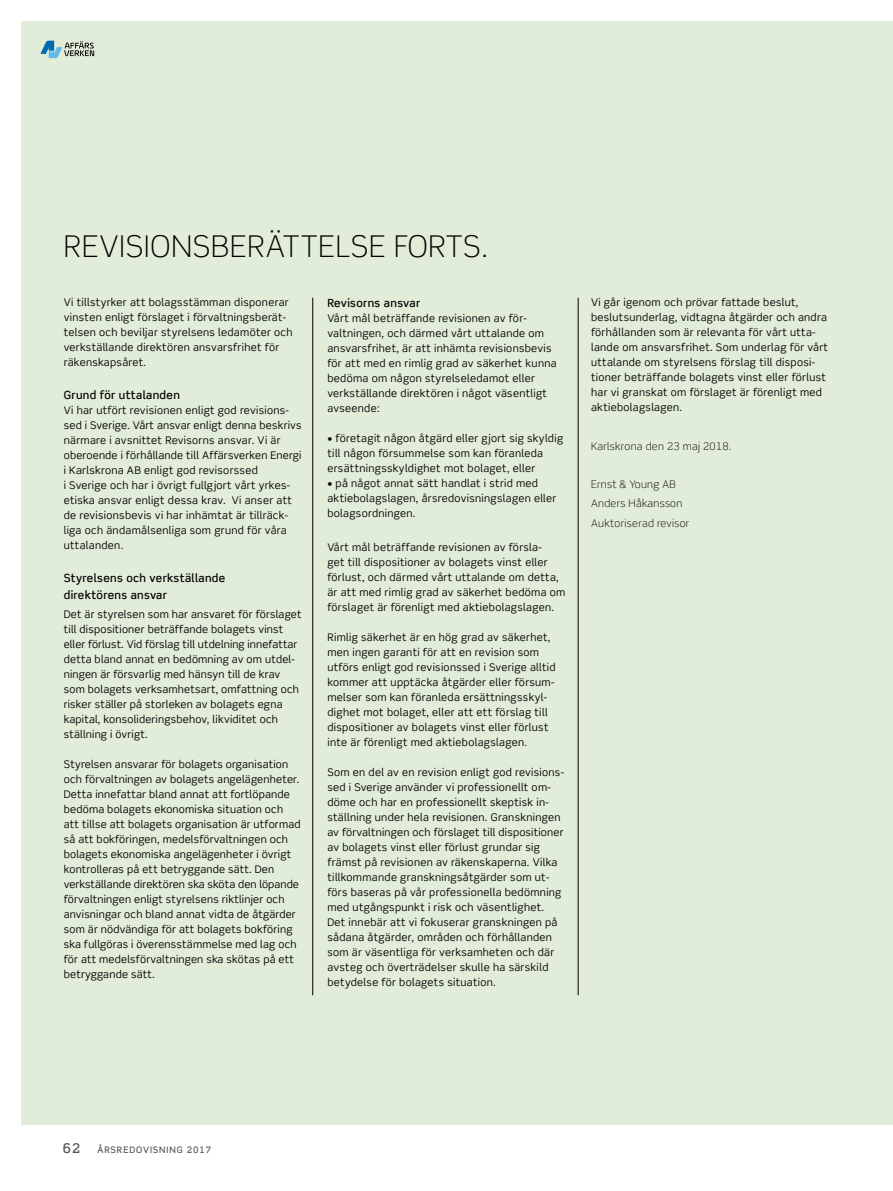
<style>
.page{position:relative;width:893px;height:1191px;background:#fff}
.page>*{position:absolute;margin:0;border:0;box-sizing:border-box;transform-origin:0 0}
.t1{font:300 30px "Scene Std";letter-spacing:.03em;color:#000}
.t2{font:500 11.25px/16.5px "Scene Std";letter-spacing:.03em;color:#000}
.t3{font:10.5px/15px "Scene Std";letter-spacing:.03em;color:#000}
.t4{font:300 10.5px/19.2px "Scene Std";letter-spacing:.03em;color:#000}
.t5{font:500 9px "Scene Std";letter-spacing:.1em;color:#575756}
.s1{font-size:13.5px}
</style>
<div class="page">
<div style="left:21px;top:21px;width:872px;height:1104px;background:#e2edd9"></div>
<svg style="left:40px;top:41px;width:54px;height:17px"></svg>
<hr style="left:312px;top:298px;width:1px;height:697px;background:#000">
<hr style="left:578px;top:298px;width:1px;height:697px;background:#000">
<h1 class="t1" style="left:64px;top:228px;width:426px">REVISIONSBERÄTTELSE FORTS.</h1>
<p class="t3" style="left:64px;top:294px;width:230px">Vi tillstyrker att bolagsstämman disponerar vinsten enligt förslaget i förvaltningsberät&shy;telsen och beviljar styrelsens ledamöter och verkställande direktören ansvarsfrihet för räkenskapsåret.</p>
<p class="t2" style="left:64px;top:386px;width:118px">Grund för uttalanden</p>
<p class="t3" style="left:64px;top:402px;width:239px">Vi har utfört revisionen enligt god revisions&shy;sed i Sverige. Vårt ansvar enligt denna beskrivs närmare i avsnittet Revisorns ansvar. Vi är oberoende i förhållande till Affärsverken Energi i Karlskrona AB enligt god revisorssed<br>i Sverige och har i övrigt fullgjort vårt yrkes&shy;etiska ansvar enligt dessa krav. Vi anser att de revisionsbevis vi har inhämtat är tillräck&shy;liga och ändamålsenliga som grund för våra uttalanden.</p>
<p class="t2" style="left:64px;top:569px;width:163px">Styrelsens och verkställande direktörens ansvar</p>
<p class="t3" style="left:64px;top:606px;width:239px">Det är styrelsen som har ansvaret för förslaget till dispositioner beträffande bolagets vinst eller förlust. Vid förslag till utdelning innefattar detta bland annat en bedömning av om utdel&shy;ningen är försvarlig med hänsyn till de krav som bolagets verksamhetsart, omfattning och risker ställer på storleken av bolagets egna kapital, konsolideringsbehov, likviditet och ställning i övrigt.</p>
<p class="t3" style="left:64px;top:756px;width:238px">Styrelsen ansvarar för bolagets organisation och förvaltningen av bolagets angelägenheter.<br>Detta innefattar bland annat att fortlöpande bedöma bolagets ekonomiska situation och att tillse att bolagets organisation är utformad så att bokföringen, medelsförvaltningen och bolagets ekonomiska angelägenheter i övrigt kontrolleras på ett betryggande sätt. Den verkställande direktören ska sköta den löpande förvaltningen enligt styrelsens riktlinjer och anvisningar och bland annat vidta de åtgärder som är nödvändiga för att bolagets bokföring ska fullgöras i överensstämmelse med lag och för att medelsförvaltningen ska skötas på ett betryggande sätt.</p>
<p class="t2" style="left:327px;top:294px;width:94px">Revisorns ansvar</p>
<p class="t3" style="left:327px;top:310px;width:231px">Vårt mål beträffande revisionen av för&shy;valtningen, och därmed vårt uttalande om ansvarsfrihet, är att inhämta revisionsbevis för att med en rimlig grad av säkerhet kunna bedöma om någon styrelseledamot eller verkställande direktören i något väsentligt avseende:</p>
<p class="t3" style="left:327px;top:430px;width:237px">• företagit någon åtgärd eller gjort sig skyldig till någon försummelse som kan föranleda ersättningsskyldighet mot bolaget, eller</p>
<p class="t3" style="left:327px;top:475px;width:230px">• på något annat sätt handlat i strid med aktiebolagslagen, årsredovisningslagen eller bolagsordningen.</p>
<p class="t3" style="left:327px;top:539px;width:239px">Vårt mål beträffande revisionen av försla-<br>get till dispositioner av bolagets vinst eller förlust, och därmed vårt uttalande om detta, är att med rimlig grad av säkerhet bedöma om förslaget är förenligt med aktiebolagslagen.</p>
<p class="t3" style="left:327px;top:629px;width:230px">Rimlig säkerhet är en hög grad av säkerhet, men ingen garanti för att en revision som utförs enligt god revisionssed i Sverige alltid kommer att upptäcka åtgärder eller försum&shy;melser som kan föranleda ersättningsskyl&shy;dighet mot bolaget, eller att ett förslag till dispositioner av bolagets vinst eller förlust inte är förenligt med aktiebolagslagen.</p>
<p class="t3" style="left:327px;top:764px;width:238px">Som en del av en revision enligt god revisions&shy;sed i Sverige använder vi professionellt om&shy;döme och har en professionellt skeptisk in&shy;ställning under hela revisionen. Granskningen av förvaltningen och förslaget till dispositioner av bolagets vinst eller förlust grundar sig främst på revisionen av räkenskaperna. Vilka tillkommande granskningsåtgärder som ut&shy;förs baseras på vår professionella bedömning med utgångspunkt i risk och väsentlighet.<br>Det innebär att vi fokuserar granskningen på sådana åtgärder, områden och förhållanden som är väsentliga för verksamheten och där avsteg och överträdelser skulle ha särskild betydelse för bolagets situation.</p>
<p class="t3" style="left:591px;top:295px;width:239px">Vi går igenom och prövar fattade beslut, beslutsunderlag, vidtagna åtgärder och andra förhållanden som är relevanta för vårt utta&shy;lande om ansvarsfrihet. Som underlag för vårt uttalande om styrelsens förslag till disposi&shy;tioner beträffande bolagets vinst eller förlust har vi granskat om förslaget är förenligt med aktiebolagslagen.</p>
<p class="t4" style="left:591px;top:436px;width:142px">Karlskrona den 23 maj 2018.</p>
<p class="t4" style="left:591px;top:475px;width:100px">Ernst &amp; Young AB<br>Anders Håkansson<br>Auktoriserad revisor</p>
<p class="t5" style="left:63px;top:1143px;width:150px"><span class="s1">62</span> ÅRSREDOVISNING 2017</p>
</div>
